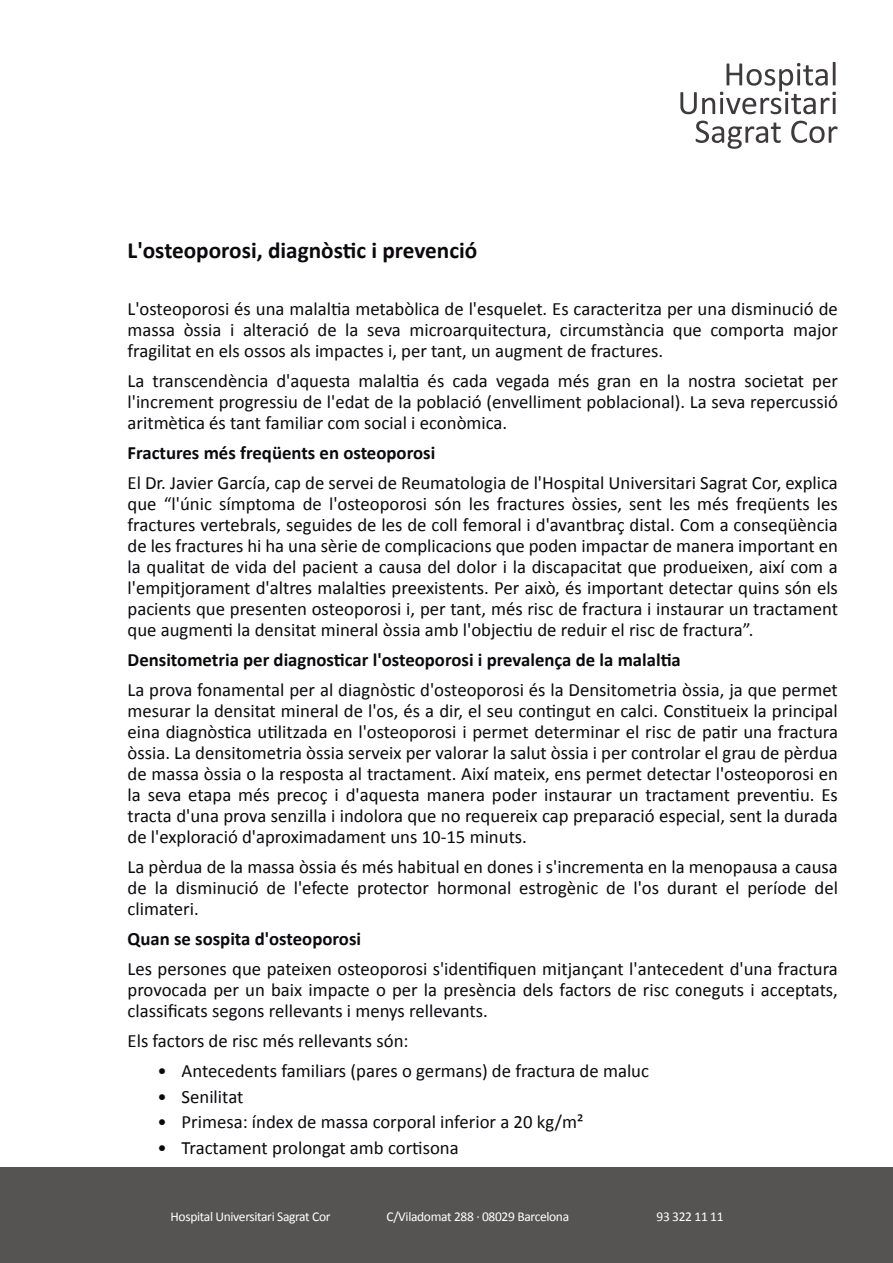
<style>
.page{position:relative;width:893px;height:1263px;background:#fff}
.page>*{position:absolute;margin:0;border:0;box-sizing:border-box;transform-origin:0 0}
.t1{font:700 23.25px "Calibri";color:#0b090d}
.t2{font:18.75px/21px "Calibri";color:#0b090d;text-align:justify}
.t3{font:700 18.75px "Calibri";color:#0b090d}
.t4{font:13.5px "Calibri";letter-spacing:-.025em;color:#fff}
</style>
<div class="page">
<div style="left:0;top:1167px;width:893px;height:96px;background:#565353"></div>
<svg style="left:680px;top:62px;width:156px;height:52px"></svg>
<svg style="left:696px;top:121px;width:85px;height:28px"></svg>
<svg style="left:791px;top:121px;width:46px;height:22px"></svg>
<p class="t1" style="left:128px;top:236px;width:351px">L'osteoporosi, diagnòstic i prevenció</p>
<p class="t2" style="left:128px;top:298px;width:712px">L'osteoporosi és una malaltia metabòlica de l'esquelet. Es caracteritza per una disminució de massa òssia i alteració de la seva microarquitectura, circumstància que comporta major fragilitat en els ossos als impactes i, per tant, un augment de fractures.</p>
<p class="t2" style="left:128px;top:370px;width:712px">La transcendència d'aquesta malaltia és cada vegada més gran en la nostra societat per l'increment progressiu de l'edat de la població (envelliment poblacional). La seva repercussió aritmètica és tant familiar com social i econòmica.</p>
<p class="t3" style="left:128px;top:441px;width:309px">Fractures més freqüents en osteoporosi</p>
<p class="t2" style="left:128px;top:472px;width:712px">El Dr. Javier García, cap de servei de Reumatologia de l'Hospital Universitari Sagrat Cor, explica que “l'únic símptoma de l'osteoporosi són les fractures òssies, sent les més freqüents les fractures vertebrals, seguides de les de coll femoral i d'avantbraç distal. Com a conseqüència de les fractures hi ha una sèrie de complicacions que poden impactar de manera important en la qualitat de vida del pacient a causa del dolor i la discapacitat que produeixen, així com a l'empitjorament d'altres malalties preexistents. Per això, és important detectar quins són els pacients que presenten osteoporosi i, per tant, més risc de fractura i instaurar un tractament que augmenti la densitat mineral òssia amb l'objectiu de reduir el risc de fractura”.</p>
<p class="t3" style="left:128px;top:648px;width:555px">Densitometria per diagnosticar l'osteoporosi i prevalença de la malaltia</p>
<p class="t2" style="left:128px;top:679px;width:712px">La prova fonamental per al diagnòstic d'osteoporosi és la Densitometria òssia, ja que permet mesurar la densitat mineral de l'os, és a dir, el seu contingut en calci. Constitueix la principal eina diagnòstica utilitzada en l'osteoporosi i permet determinar el risc de patir una fractura òssia. La densitometria òssia serveix per valorar la salut òssia i per controlar el grau de pèrdua de massa òssia o la resposta al tractament. Així mateix, ens permet detectar l'osteoporosi en la seva etapa més precoç i d'aquesta manera poder instaurar un tractament preventiu. Es tracta d'una prova senzilla i indolora que no requereix cap preparació especial, sent la durada de l'exploració d'aproximadament uns 10-15 minuts.</p>
<p class="t2" style="left:128px;top:856px;width:712px">La pèrdua de la massa òssia és més habitual en dones i s'incrementa en la menopausa a causa de la disminució de l'efecte protector hormonal estrogènic de l'os durant el període del climateri.</p>
<p class="t3" style="left:128px;top:927px;width:235px">Quan se sospita d'osteoporosi</p>
<p class="t2" style="left:128px;top:958px;width:712px">Les persones que pateixen osteoporosi s'identifiquen mitjançant l'antecedent d'una fractura provocada per un baix impacte o per la presència dels factors de risc coneguts i acceptats, classificats segons rellevants i menys rellevants.</p>
<p class="t2" style="left:128px;top:1030px;width:282px">Els factors de risc més rellevants són:</p>
<p class="t2" style="left:158px;top:1060px;width:493px">• Antecedents familiars (pares o germans) de fractura de maluc</p>
<p class="t2" style="left:158px;top:1086px;width:87px">• Senilitat</p>
<p class="t2" style="left:158px;top:1111px;width:427px">• Primesa: índex de massa corporal inferior a 20 kg/m²</p>
<p class="t2" style="left:158px;top:1137px;width:303px">• Tractament prolongat amb cortisona</p>
<p class="t4" style="left:171px;top:1208px;width:161px">Hospital Universitari Sagrat Cor</p>
<p class="t4" style="left:387px;top:1208px;width:184px">C/Viladomat 288 · 08029 Barcelona</p>
<p class="t4" style="left:656px;top:1208px;width:69px">93 322 11 11</p>
</div>
